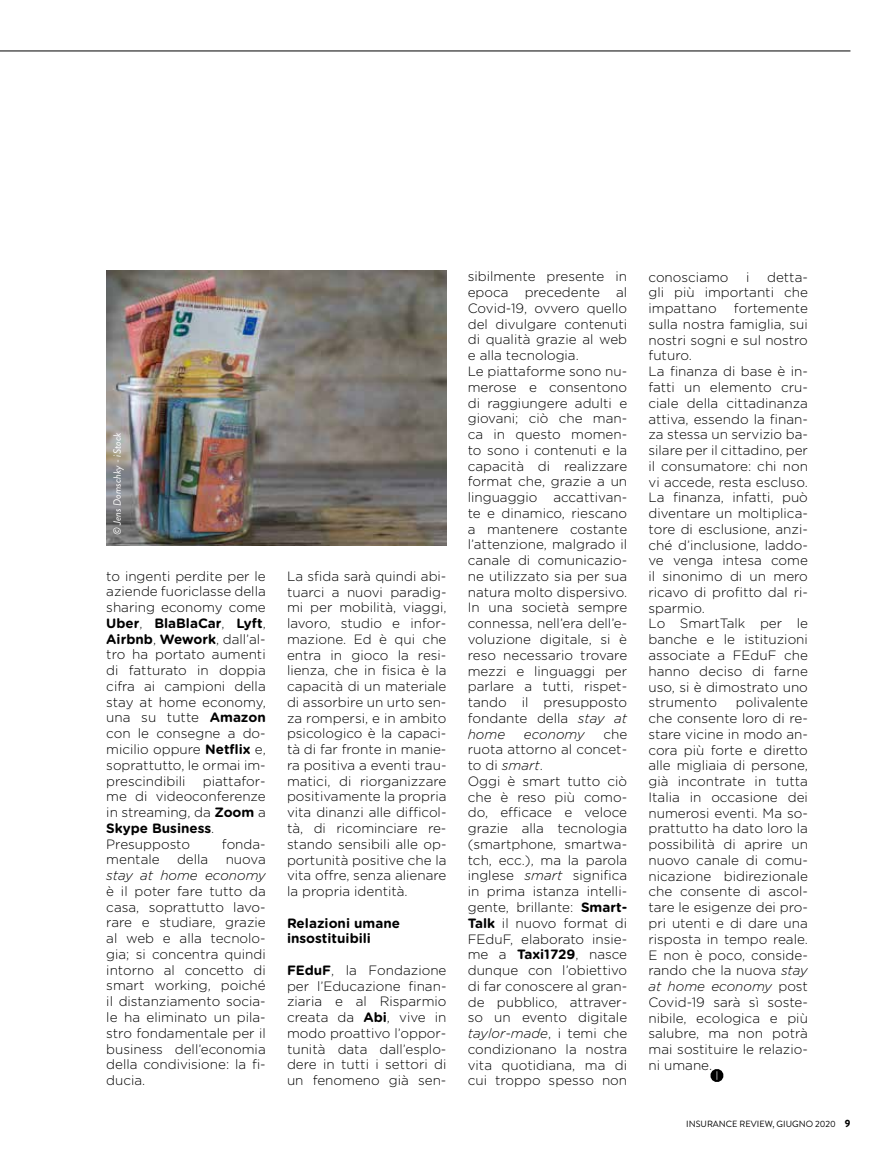
<style>
.page{position:relative;width:893px;height:1170px;background:#fff}
.page>*{position:absolute;margin:0;border:0;box-sizing:border-box;transform-origin:0 0}
.t1{font:300 13.5px/15.8px "Gotham Rounded";color:#000;text-align:justify}
.t2{font:700 13.5px/15.8px "Gotham Rounded";color:#000}
.t3{font:italic 300 13.5px "Gotham Rounded";color:#000}
.t4{font:italic 10.5px "Brandon Grotesque";color:#fff}
.t5{font:9px "Brandon Grotesque";color:#000}
.s1{font-weight:700}
.s2{font-style:italic}
.s3{font-weight:900;font-size:10.5px}
</style>
<div class="page">
<hr style="left:0;top:51px;width:850px;height:1px;background:#000">
<svg style="left:711px;top:1069px;width:12px;height:12px"></svg>
<img style="left:106px;top:270px;width:340px;height:275px">
<p class="t4" style="left:110px;top:535px;width:104px;rotate:-90deg">© Jens Domschky - iStock</p>
<p class="t1" style="left:106px;top:567px;width:161px">to ingenti perdite per le aziende fuoriclasse della sharing economy come <span class="s1">Uber</span>, <span class="s1">BlaBlaCar</span>, <span class="s1">Lyft</span>, <span class="s1">Airbnb</span>, <span class="s1">Wework</span>, dall’al&shy;tro ha portato aumenti di fatturato in doppia cifra ai campioni della stay at home economy, una su tutte <span class="s1">Amazon </span>con le consegne a do&shy;micilio oppure <span class="s1">Netflix</span> e, soprattutto, le ormai im&shy;prescindibili</p>
<p class="t1" style="left:106px;top:772px;width:161px;text-align:left;text-indent:97px">piattafor&shy;me di videoconferenze in streaming, da <span class="s1">Zoom</span> a<br><span class="s1">Skype Business</span>.<br>Presupposto</p>
<p class="t1" style="left:222px;top:835px;width:45px">fonda-</p>
<p class="t1" style="left:106px;top:851px;width:55px">mentale</p>
<p class="t1" style="left:177px;top:851px;width:33px">della</p>
<p class="t1" style="left:226px;top:851px;width:42px">nuova</p>
<p class="t3" style="left:106px;top:866px;width:161px">stay at home economy</p>
<p class="t1" style="left:106px;top:882px;width:161px">è il poter fare tutto da casa, soprattutto lavo&shy;rare e studiare, grazie al web e alla tecnolo&shy;gia; si concentra quindi intorno al concetto di smart working, poiché il distanziamento socia&shy;le ha eliminato un pila&shy;stro fondamentale per il business dell’economia della condivisione: la fi&shy;ducia.</p>
<p class="t1" style="left:287px;top:567px;width:161px">La sfida sarà quindi abi&shy;tuarci a nuovi paradig&shy;mi per mobilità, viaggi, lavoro, studio e infor&shy;mazione. Ed è qui che entra in gioco la resi&shy;lienza, che in fisica è la capacità di un materiale di assorbire un urto sen&shy;za rompersi, e in ambito psicologico è la capaci&shy;tà di far fronte in manie&shy;ra positiva a eventi trau&shy;matici, di riorganizzare positivamente la propria vita dinanzi alle difficol&shy;tà, di ricominciare re&shy;stando sensibili alle op&shy;portunità positive che la vita offre, senza alienare la propria identità.</p>
<p class="t2" style="left:287px;top:914px;width:115px">Relazioni umane insostituibili</p>
<p class="t1" style="left:287px;top:961px;width:161px"><span class="s1">FEduF</span>, la Fondazione per l’Educazione finan&shy;ziaria e al Risparmio creata da <span class="s1">Abi</span>, vive in modo proattivo l’oppor&shy;tunità data dall’esplo&shy;dere in tutti i settori di un fenomeno già sen-</p>
<p class="t1" style="left:468px;top:268px;width:161px;text-align:left">sibilmente presente in epoca precedente al<br>Covid-19, ovvero quello del divulgare contenuti di qualità grazie al web e alla tecnologia.<br>Le piattaforme sono nu&shy;merose e consentono di raggiungere adulti e giovani; ciò che man&shy;ca in questo momen&shy;to sono i contenuti e la capacità di realizzare format che, grazie a un linguaggio accattivan&shy;te e dinamico, riescano a mantenere costante l’attenzione, malgrado il canale di comunicazio&shy;ne utilizzato sia per sua natura molto dispersivo.<br>In una società sempre connessa, nell’era dell’e&shy;voluzione digitale, si è reso necessario trovare mezzi e linguaggi per parlare a tutti, rispet&shy;tando il presupposto fondante della <span class="s2">stay at home</span></p>
<p class="t1" style="left:468px;top:725px;width:161px;text-align:left;text-indent:136px">che ruota attorno al concet&shy;to di <span class="s2">smart</span>.<br>Oggi è smart tutto ciò che è reso più como&shy;do, efficace e veloce grazie alla tecnologia (smartphone, smartwa&shy;tch, ecc.), ma la parola inglese <span class="s2">smart</span> significa in prima istanza intelli&shy;gente, brillante: <span class="s1">Smart-<br>Talk</span> il nuovo format di<br>FEduF, elaborato insie&shy;me a <span class="s1">Taxi1729</span>, nasce dunque con l’obiettivo di far conoscere al gran&shy;de pubblico, attraver&shy;so un evento digitale <span class="s2">taylor-made</span>, i temi che condizionano la nostra vita quotidiana, ma di cui troppo spesso non</p>
<p class="t3" style="left:524px;top:724px;width:62px">economy</p>
<p class="t1" style="left:648px;top:268px;width:161px;text-indent:119px">detta&shy;gli più importanti che impattano</p>
<p class="t1" style="left:648px;top:268px;width:82px">conosciamo</p>
<p class="t1" style="left:746px;top:268px;width:5px">i</p>
<p class="t1" style="left:648px;top:300px;width:161px;text-align:left;text-indent:85px">fortemente sulla nostra famiglia, sui nostri sogni e sul nostro futuro.<br>La finanza di base è in&shy;fatti un elemento cru&shy;ciale della cittadinanza attiva, essendo la finan&shy;za stessa un servizio ba&shy;silare per il cittadino, per il consumatore: chi non vi accede, resta escluso.<br>La finanza, infatti, può diventare un moltiplica&shy;tore di esclusione, anzi&shy;ché d’inclusione, laddo&shy;ve venga intesa come il sinonimo di un mero ricavo di profitto dal ri&shy;sparmio.<br>Lo SmartTalk per le banche e le istituzioni associate a FEduF che hanno deciso di farne uso, si è dimostrato uno strumento</p>
<p class="t1" style="left:648px;top:694px;width:161px;text-indent:87px">polivalente che consente loro di re&shy;stare vicine in modo an&shy;cora più forte e diretto alle migliaia di persone, già incontrate in tutta Italia in occasione dei numerosi eventi. Ma so&shy;prattutto ha dato loro la possibilità di aprire un nuovo canale di comu&shy;nicazione bidirezionale che consente di ascol&shy;tare le esigenze dei pro&shy;pri utenti e di dare una risposta in tempo reale.<br>E non è poco, conside&shy;rando che la nuova <span class="s2">stay at home economy</span> post Covid-19 sarà sì soste&shy;nibile, ecologica e più salubre, ma non potrà mai sostituire le relazio&shy;ni umane.</p>
<p class="t5" style="left:686px;top:1117px;width:166px">INSURANCE REVIEW, GIUGNO 2020 <span class="s3">9</span></p>
</div>
